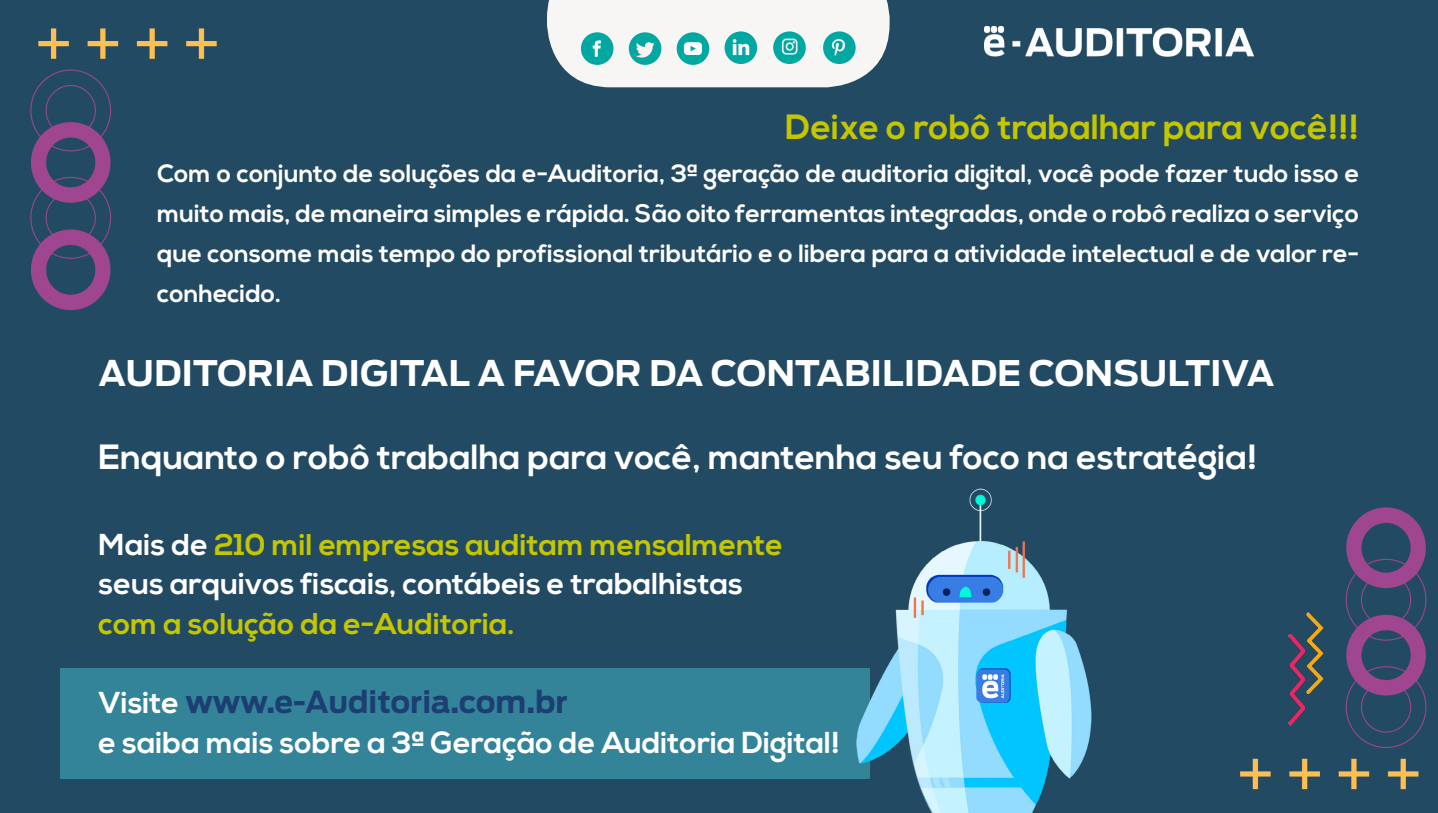
<style>
.page{position:relative;width:1438px;height:813px;background:#fff}
.page>*{position:absolute;margin:0;border:0;box-sizing:border-box;transform-origin:0 0}
.t1{font:700 35px "Nexa";color:#fff}
.t2{font:700 35px "Antenna";color:#fff}
.t3{font:700 35px "Nexa";color:#c4c600}
.t4{font:700 30.25px "Nexa";color:#fff}
.t5{font:700 30px "Nexa";color:#c4c600}
.t6{font:700 30px "Antenna";color:#1c3e73}
.t7{font:700 25px/40px "Nexa";color:#fff;text-align:justify}
.s1{font-size:30.25px;color:#fff}
.s2{font-family:"Nexa";font-size:30.25px;color:#fff}
</style>
<div class="page">
<div style="left:0;top:0;width:1438px;height:812px;background:#234a63"></div>
<svg style="left:547px;top:0;width:342px;height:87px"></svg>
<div style="left:773px;top:31px;width:32px;height:33px;background:#00a8a1;border-radius:50%"></div>
<img style="left:781px;top:39px;width:17px;height:15px">
<div style="left:823px;top:31px;width:32px;height:33px;background:#00a8a1;border-radius:50%"></div>
<img style="left:831px;top:40px;width:15px;height:16px">
<img style="left:985px;top:26px;width:268px;height:31px">
<div style="left:60px;top:668px;width:810px;height:110px;background:#338499"></div>
<img style="left:836px;top:461px;width:284px;height:351px">
<img style="left:1239px;top:608px;width:120px;height:120px">
<h1 class="t3" style="left:785px;top:106px;width:575px">Deixe o robô trabalhar para você!!!</h1>
<p class="t7" style="left:157px;top:154px;width:1203px">Com o conjunto de soluções da e-Auditoria, 3ª geração de auditoria digital, você pode fazer tudo isso e muito mais, de maneira simples e rápida. São oito ferramentas integradas, onde o robô realiza o serviço que consome mais tempo do profissional tributário e o libera para a atividade intelectual e de valor re&shy;conhecido.</p>
<h1 class="t2" style="left:99px;top:352px;width:1177px">AUDITORIA DIGITAL A FAVOR DA CONTABILIDADE CONSULTIVA</h1>
<h1 class="t1" style="left:99px;top:436px;width:1160px">Enquanto o robô trabalha para você, mantenha seu foco na estratégia!</h1>
<p class="t5" style="left:99px;top:527px;width:686px"><span class="s1">Mais de</span> 210 mil empresas auditam mensalmente</p>
<p class="t4" style="left:99px;top:566px;width:646px">seus arquivos fiscais, contábeis e trabalhistas</p>
<p class="t5" style="left:99px;top:606px;width:418px">com a solução da e-Auditoria.</p>
<p class="t6" style="left:99px;top:684px;width:471px"><span class="s2">Visite</span> www.e-Auditoria.com.br</p>
<p class="t4" style="left:99px;top:725px;width:743px">e saiba mais sobre a 3ª Geração de Auditoria Digital!</p>
</div>
